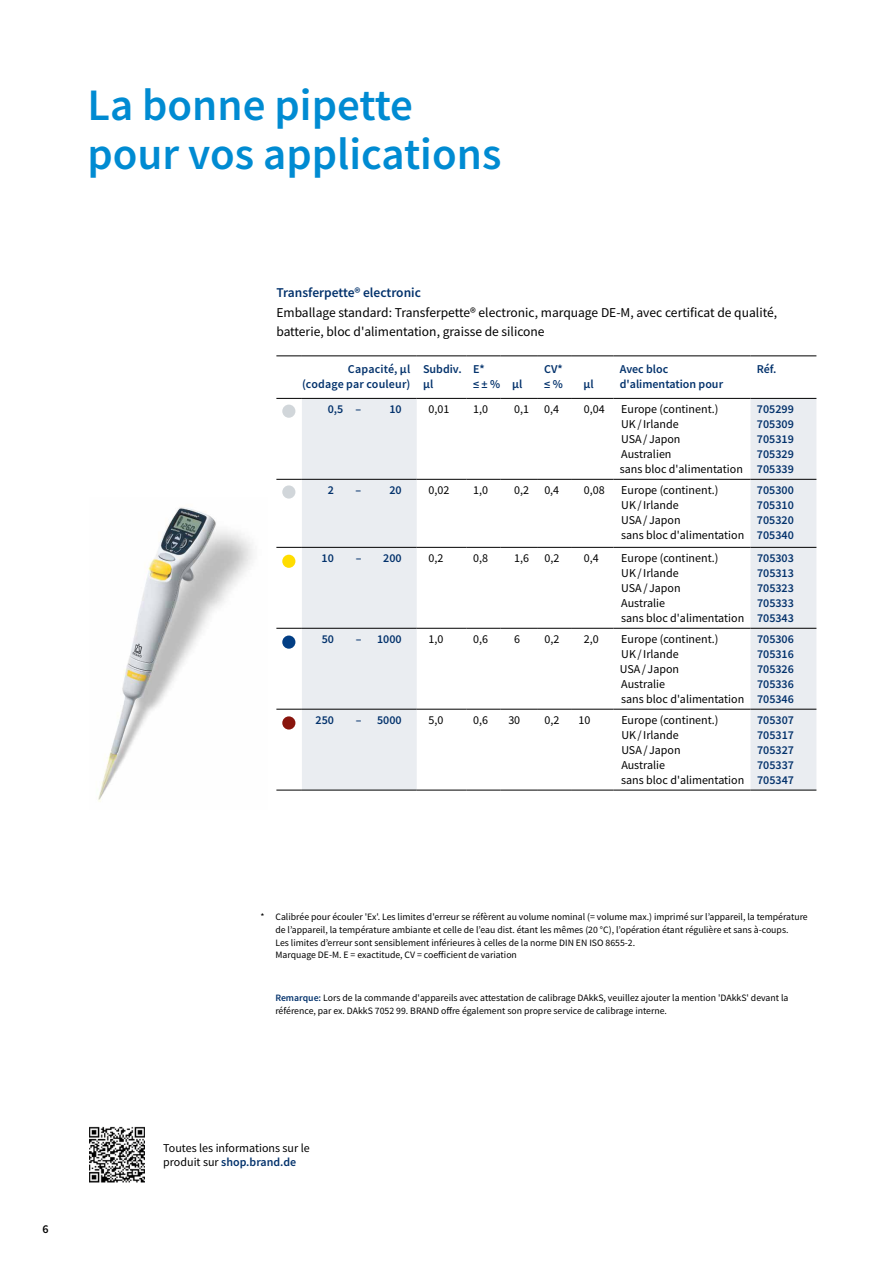
<style>
.page{position:relative;width:893px;height:1263px;background:#fff}
.page>*{position:absolute;margin:0;border:0;box-sizing:border-box;transform-origin:0 0}
.t1{font:600 45px/49.5px "Source Sans Pro";color:#008bd2}
.t2{font:13.5px/19.5px "Source Sans Pro";color:#000}
.t3{font:600 13.5px "Source Sans Pro";color:#03326c}
.t4{font:12px/15px "Source Sans Pro";color:#000}
.t5{font:600 12px/15px "Source Sans Pro";color:#03326c;text-align:justify}
.t6{font:600 12px "Source Sans Pro";color:#000}
.t7{font:9.75px/12.8px "Source Sans Pro";color:#000}
.s1{font-weight:600;color:#03326c}
</style>
<div class="page">
<img style="left:98px;top:507px;width:155px;height:295px">
<div style="left:282px;top:405px;width:13px;height:13px;background:#d1d6da;border-radius:50%"></div>
<div style="left:282px;top:485px;width:13px;height:14px;background:#d1d6da;border-radius:50%"></div>
<div style="left:282px;top:555px;width:13px;height:13px;background:#fd0;border-radius:50%"></div>
<div style="left:282px;top:635px;width:13px;height:14px;background:#023e84;border-radius:50%"></div>
<div style="left:282px;top:716px;width:13px;height:13px;background:#89150d;border-radius:50%"></div>
<svg style="left:302px;top:399px;width:514px;height:391px"></svg>
<svg style="left:276px;top:479px;width:26px;height:1px"></svg>
<hr style="left:302px;top:479px;width:115px;height:1px;background:#000">
<hr style="left:417px;top:479px;width:50px;height:1px;background:#000">
<hr style="left:467px;top:479px;width:34px;height:1px;background:#000">
<hr style="left:501px;top:479px;width:37px;height:1px;background:#000">
<hr style="left:538px;top:479px;width:34px;height:1px;background:#000">
<hr style="left:572px;top:479px;width:41px;height:1px;background:#000">
<hr style="left:613px;top:479px;width:137px;height:1px;background:#000">
<hr style="left:750px;top:479px;width:66px;height:1px;background:#000">
<svg style="left:276px;top:547px;width:26px;height:1px"></svg>
<hr style="left:302px;top:547px;width:115px;height:1px;background:#000">
<hr style="left:417px;top:547px;width:50px;height:1px;background:#000">
<hr style="left:467px;top:547px;width:34px;height:1px;background:#000">
<hr style="left:501px;top:547px;width:37px;height:1px;background:#000">
<hr style="left:538px;top:547px;width:34px;height:1px;background:#000">
<hr style="left:572px;top:547px;width:41px;height:1px;background:#000">
<hr style="left:613px;top:547px;width:137px;height:1px;background:#000">
<hr style="left:750px;top:547px;width:66px;height:1px;background:#000">
<svg style="left:276px;top:628px;width:26px;height:1px"></svg>
<hr style="left:302px;top:628px;width:115px;height:1px;background:#000">
<hr style="left:417px;top:628px;width:50px;height:1px;background:#000">
<hr style="left:467px;top:628px;width:34px;height:1px;background:#000">
<hr style="left:501px;top:628px;width:37px;height:1px;background:#000">
<hr style="left:538px;top:628px;width:34px;height:1px;background:#000">
<hr style="left:572px;top:628px;width:41px;height:1px;background:#000">
<hr style="left:613px;top:628px;width:137px;height:1px;background:#000">
<hr style="left:750px;top:628px;width:66px;height:1px;background:#000">
<svg style="left:276px;top:709px;width:26px;height:1px"></svg>
<hr style="left:302px;top:709px;width:115px;height:1px;background:#000">
<hr style="left:417px;top:709px;width:50px;height:1px;background:#000">
<hr style="left:467px;top:709px;width:34px;height:1px;background:#000">
<hr style="left:501px;top:709px;width:37px;height:1px;background:#000">
<hr style="left:538px;top:709px;width:34px;height:1px;background:#000">
<hr style="left:572px;top:709px;width:41px;height:1px;background:#000">
<hr style="left:613px;top:709px;width:137px;height:1px;background:#000">
<hr style="left:750px;top:709px;width:66px;height:1px;background:#000">
<svg style="left:276px;top:790px;width:26px;height:1px"></svg>
<hr style="left:302px;top:790px;width:115px;height:1px;background:#000">
<hr style="left:417px;top:790px;width:50px;height:1px;background:#000">
<hr style="left:467px;top:790px;width:34px;height:1px;background:#000">
<hr style="left:501px;top:790px;width:37px;height:1px;background:#000">
<hr style="left:538px;top:790px;width:34px;height:1px;background:#000">
<hr style="left:572px;top:790px;width:41px;height:1px;background:#000">
<hr style="left:613px;top:790px;width:137px;height:1px;background:#000">
<hr style="left:750px;top:790px;width:66px;height:1px;background:#000">
<svg style="left:276px;top:356px;width:26px;height:1px"></svg>
<hr style="left:302px;top:356px;width:115px;height:1px;background:#000">
<hr style="left:417px;top:356px;width:50px;height:1px;background:#000">
<hr style="left:467px;top:356px;width:34px;height:1px;background:#000">
<hr style="left:501px;top:356px;width:37px;height:1px;background:#000">
<hr style="left:538px;top:356px;width:34px;height:1px;background:#000">
<hr style="left:572px;top:356px;width:41px;height:1px;background:#000">
<hr style="left:613px;top:356px;width:137px;height:1px;background:#000">
<hr style="left:750px;top:356px;width:66px;height:1px;background:#000">
<svg style="left:276px;top:398px;width:26px;height:1px"></svg>
<hr style="left:302px;top:398px;width:115px;height:1px;background:#000">
<hr style="left:417px;top:398px;width:50px;height:1px;background:#000">
<hr style="left:467px;top:398px;width:34px;height:1px;background:#000">
<hr style="left:501px;top:398px;width:37px;height:1px;background:#000">
<hr style="left:538px;top:398px;width:34px;height:1px;background:#000">
<hr style="left:572px;top:398px;width:41px;height:1px;background:#000">
<hr style="left:613px;top:398px;width:137px;height:1px;background:#000">
<hr style="left:750px;top:398px;width:66px;height:1px;background:#000">
<img style="left:89px;top:1127px;width:56px;height:55px">
<h1 class="t1" style="left:87px;top:80px;width:415px">La bonne pipette pour vos applications</h1>
<h2 class="t3" style="left:276px;top:284px;width:146px">Transferpette® electronic</h2>
<h2 class="t2" style="left:276px;top:302px;width:502px">Emballage standard: Transferpette® electronic, marquage DE-M, avec certificat de qualité, batterie, bloc d'alimentation, graisse de silicone</h2>
<p class="t5" style="left:302px;top:361px;width:110px;text-align:right">Capacité, µl<br>(codage par couleur)</p>
<p class="t5" style="left:423px;top:361px;width:40px">Subdiv. µl</p>
<p class="t5" style="left:473px;top:361px;width:51px">E*<br>≤ ± % µl</p>
<p class="t5" style="left:544px;top:361px;width:20px">CV* ≤ %</p>
<p class="t5" style="left:620px;top:361px;width:105px">Avec bloc d'alimentation pour</p>
<p class="t5" style="left:757px;top:361px;width:21px">Réf.</p>
<p class="t5" style="left:583px;top:376px;width:12px">µl</p>
<p class="t5" style="left:328px;top:402px;width:35px">0,5 –</p>
<p class="t5" style="left:389px;top:402px;width:14px">10</p>
<p class="t4" style="left:428px;top:402px;width:22px">0,01</p>
<p class="t4" style="left:473px;top:402px;width:16px">1,0</p>
<p class="t4" style="left:514px;top:402px;width:16px">0,1</p>
<p class="t4" style="left:544px;top:402px;width:16px">0,4</p>
<p class="t4" style="left:584px;top:402px;width:22px">0,04</p>
<p class="t4" style="left:620px;top:402px;width:125px">Europe (continent.)<br>UK/Irlande<br>USA/ Japon<br>Australien<br>sans bloc d'alimentation</p>
<p class="t5" style="left:757px;top:402px;width:38px">705299<br>705309<br>705319<br>705329<br>705339</p>
<p class="t5" style="left:328px;top:483px;width:8px">2</p>
<p class="t5" style="left:356px;top:483px;width:48px">– 20</p>
<p class="t4" style="left:429px;top:483px;width:22px">0,02</p>
<p class="t4" style="left:473px;top:483px;width:16px">1,0</p>
<p class="t4" style="left:514px;top:483px;width:16px">0,2</p>
<p class="t4" style="left:544px;top:483px;width:16px">0,4</p>
<p class="t4" style="left:584px;top:483px;width:22px">0,08</p>
<p class="t4" style="left:621px;top:483px;width:125px">Europe (continent.)<br>UK/Irlande<br>USA/ Japon<br>sans bloc d'alimentation</p>
<p class="t5" style="left:757px;top:483px;width:38px">705300<br>705310<br>705320<br>705340</p>
<p class="t5" style="left:322px;top:551px;width:14px">10</p>
<p class="t5" style="left:356px;top:551px;width:48px">– 200</p>
<p class="t4" style="left:429px;top:551px;width:16px">0,2</p>
<p class="t4" style="left:473px;top:551px;width:16px">0,8</p>
<p class="t4" style="left:514px;top:551px;width:16px">1,6</p>
<p class="t4" style="left:544px;top:551px;width:16px">0,2</p>
<p class="t4" style="left:584px;top:551px;width:16px">0,4</p>
<p class="t4" style="left:621px;top:551px;width:125px">Europe (continent.)<br>UK/Irlande<br>USA/ Japon<br>Australie<br>sans bloc d'alimentation</p>
<p class="t5" style="left:757px;top:551px;width:38px">705303<br>705313<br>705323<br>705333<br>705343</p>
<p class="t5" style="left:322px;top:632px;width:14px">50</p>
<p class="t5" style="left:356px;top:632px;width:48px">– 1000</p>
<p class="t4" style="left:429px;top:632px;width:16px">1,0</p>
<p class="t4" style="left:473px;top:632px;width:16px">0,6</p>
<p class="t4" style="left:514px;top:632px;width:7px">6</p>
<p class="t4" style="left:544px;top:632px;width:16px">0,2</p>
<p class="t4" style="left:584px;top:632px;width:16px">2,0</p>
<p class="t4" style="left:620px;top:632px;width:126px">Europe (continent.)<br>UK/Irlande<br>USA/ Japon<br>Australie<br>sans bloc d'alimentation</p>
<p class="t5" style="left:757px;top:632px;width:38px">705306<br>705316<br>705326<br>705336<br>705346</p>
<p class="t5" style="left:316px;top:712px;width:20px">250</p>
<p class="t5" style="left:356px;top:712px;width:48px">– 5000</p>
<p class="t4" style="left:429px;top:712px;width:16px">5,0</p>
<p class="t4" style="left:473px;top:712px;width:16px">0,6</p>
<p class="t4" style="left:508px;top:712px;width:13px">30</p>
<p class="t4" style="left:544px;top:712px;width:16px">0,2</p>
<p class="t4" style="left:578px;top:712px;width:13px">10</p>
<p class="t4" style="left:621px;top:712px;width:125px">Europe (continent.)<br>UK/Irlande<br>USA/ Japon<br>Australie<br>sans bloc d'alimentation</p>
<p class="t5" style="left:757px;top:712px;width:38px">705307<br>705317<br>705327<br>705337<br>705347</p>
<p class="t6" style="left:43px;top:1221px;width:8px">6</p>
<p class="t7" style="left:275px;top:910px;width:534px;text-indent:-15px">* Calibrée pour écouler 'Ex'. Les limites d'erreur se réfèrent au volume nominal (= volume max.) imprimé sur l’appareil, la température de l’appareil, la température ambiante et celle de l’eau dist. étant les mêmes (20 °C), l’opération étant régulière et sans à-coups.<br>Les limites d’erreur sont sensiblement inférieures à celles de la norme DIN EN ISO 8655-2.<br>Marquage DE-M. E = exactitude, CV = coefficient de variation</p>
<p class="t7" style="left:275px;top:992px;width:515px"><span class="s1">Remarque:</span> Lors de la commande d'appareils avec attestation de calibrage DAkkS, veuillez ajouter la mention 'DAkkS' devant la référence, par ex. DAkkS 7052 99. BRAND offre également son propre service de calibrage interne.</p>
<p class="t4" style="left:163px;top:1140px;width:148px;line-height:14.4px">Toutes les informations sur le produit sur <span class="s1">shop.brand.de</span></p>
</div>
